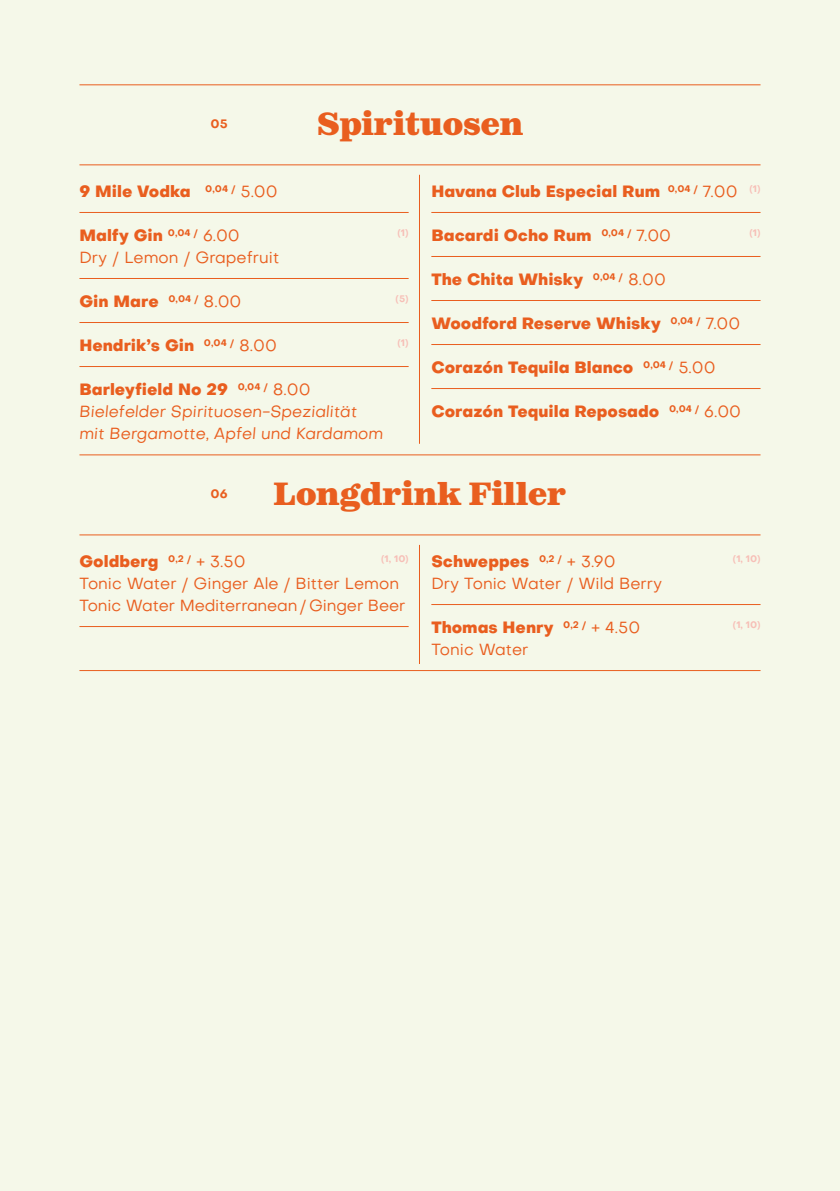
<style>
.page{position:relative;width:840px;height:1191px;background:#fff}
.page>*{position:absolute;margin:0;border:0;box-sizing:border-box;transform-origin:0 0}
.t1{font:900 32px "Claire";color:#e95e1f}
.t2{font:800 16px "Objectivity";color:#e95e1f}
.t3{font:16px/22px "Objectivity";color:#e95e1f}
.t4{font:italic 16px/22px "Objectivity";color:#e95e1f}
.t5{font:700 12px "Objectivity";color:#e95e1f}
.t6{font:700 9.4px "Objectivity";color:#f7bfb7}
.s1{font-weight:400}
.s2{font-weight:800;font-style:normal}
.s3{font-style:normal}
</style>
<div class="page">
<div style="left:0;top:0;width:839px;height:1191px;background:#f5f8e9"></div>
<hr style="left:79px;top:212px;width:329px;height:1px;background:#e95e1f">
<hr style="left:79px;top:278px;width:329px;height:1px;background:#e95e1f">
<hr style="left:79px;top:322px;width:329px;height:1px;background:#e95e1f">
<hr style="left:79px;top:366px;width:329px;height:1px;background:#e95e1f">
<hr style="left:431px;top:212px;width:329px;height:1px;background:#e95e1f">
<hr style="left:431px;top:256px;width:329px;height:1px;background:#e95e1f">
<hr style="left:431px;top:300px;width:329px;height:1px;background:#e95e1f">
<hr style="left:431px;top:344px;width:329px;height:1px;background:#e95e1f">
<hr style="left:431px;top:388px;width:329px;height:1px;background:#e95e1f">
<hr style="left:79px;top:84px;width:681px;height:1px;background:#e95e1f">
<hr style="left:79px;top:164px;width:681px;height:1px;background:#e95e1f">
<hr style="left:419px;top:175px;width:1px;height:269px;background:#e95e1f">
<hr style="left:79px;top:626px;width:329px;height:1px;background:#e95e1f">
<hr style="left:79px;top:670px;width:681px;height:1px;background:#e95e1f">
<hr style="left:431px;top:604px;width:329px;height:1px;background:#e95e1f">
<hr style="left:79px;top:454px;width:681px;height:1px;background:#e95e1f">
<hr style="left:79px;top:534px;width:681px;height:1px;background:#e95e1f">
<hr style="left:419px;top:545px;width:1px;height:119px;background:#e95e1f">
<p class="t5" style="left:210px;top:115px;width:19px">05</p>
<h1 class="t1" style="left:316px;top:104px;width:208px">Spirituosen</h1>
<p class="t2" style="left:79px;top:179px;width:200px">9 Mile Vodka <sup>0,04</sup> <sup>/</sup> <span class="s1">5.00</span></p>
<p class="t2" style="left:79px;top:223px;width:162px">Malfy Gin <sup>0,04</sup> <sup>/</sup> <span class="s1">6.00</span></p>
<p class="t6" style="left:397px;top:225px;width:13px">(1)</p>
<p class="t3" style="left:79px;top:246px;width:201px">Dry / Lemon / Grapefruit</p>
<p class="t2" style="left:79px;top:289px;width:163px">Gin Mare <sup>0,04</sup> <sup>/</sup> <span class="s1">8.00</span></p>
<p class="t6" style="left:395px;top:291px;width:15px">(5)</p>
<p class="t2" style="left:79px;top:333px;width:199px">Hendrik’s Gin <sup>0,04</sup> <sup>/</sup> <span class="s1">8.00</span></p>
<p class="t6" style="left:397px;top:335px;width:13px">(1)</p>
<p class="t4" style="left:79px;top:378px;width:305px"><span class="s2">Barleyfield No 29</span> <sup>0,04</sup> <sup>/</sup> <span class="s3">8.00<br></span>Bielefelder Spirituosen-Spezialität mit Bergamotte, Apfel und Kardamom</p>
<p class="t2" style="left:431px;top:179px;width:330px">Havana Club Especial Rum <sup>0,04</sup> <sup>/</sup> <span class="s1">7.00</span> <sup>(1)</sup></p>
<p class="t2" style="left:431px;top:223px;width:241px">Bacardi Ocho Rum <sup>0,04</sup> <sup>/</sup> <span class="s1">7.00</span></p>
<p class="t6" style="left:749px;top:225px;width:13px">(1)</p>
<p class="t2" style="left:431px;top:267px;width:236px">The Chita Whisky <sup>0,04</sup> <sup>/</sup> <span class="s1">8.00</span></p>
<p class="t2" style="left:431px;top:311px;width:310px">Woodford Reserve Whisky <sup>0,04</sup> <sup>/</sup> <span class="s1">7.00</span></p>
<p class="t2" style="left:431px;top:355px;width:285px">Corazón Tequila Blanco <sup>0,04</sup> <sup>/</sup> <span class="s1">5.00</span></p>
<p class="t2" style="left:431px;top:399px;width:311px">Corazón Tequila Reposado <sup>0,04</sup> <sup>/</sup> <span class="s1">6.00</span></p>
<p class="t5" style="left:210px;top:485px;width:19px">06</p>
<h1 class="t1" style="left:273px;top:474px;width:294px">Longdrink Filler</h1>
<p class="t2" style="left:79px;top:549px;width:167px">Goldberg <sup>0,2</sup> <sup>/</sup> <span class="s1">+ 3.50</span></p>
<p class="t6" style="left:381px;top:551px;width:29px">(1, 10)</p>
<p class="t3" style="left:79px;top:572px;width:327px">Tonic Water / Ginger Ale / Bitter Lemon<br>Tonic Water Mediterranean / Ginger Beer</p>
<p class="t2" style="left:431px;top:549px;width:186px">Schweppes <sup>0,2</sup> <sup>/</sup> <span class="s1">+ 3.90</span></p>
<p class="t6" style="left:732px;top:551px;width:29px">(1, 10)</p>
<p class="t3" style="left:431px;top:572px;width:232px">Dry Tonic Water / Wild Berry</p>
<p class="t2" style="left:431px;top:615px;width:210px">Thomas Henry <sup>0,2</sup> <sup>/</sup> <span class="s1">+ 4.50</span></p>
<p class="t6" style="left:732px;top:617px;width:29px">(1, 10)</p>
<p class="t3" style="left:431px;top:638px;width:99px">Tonic Water</p>
</div>
